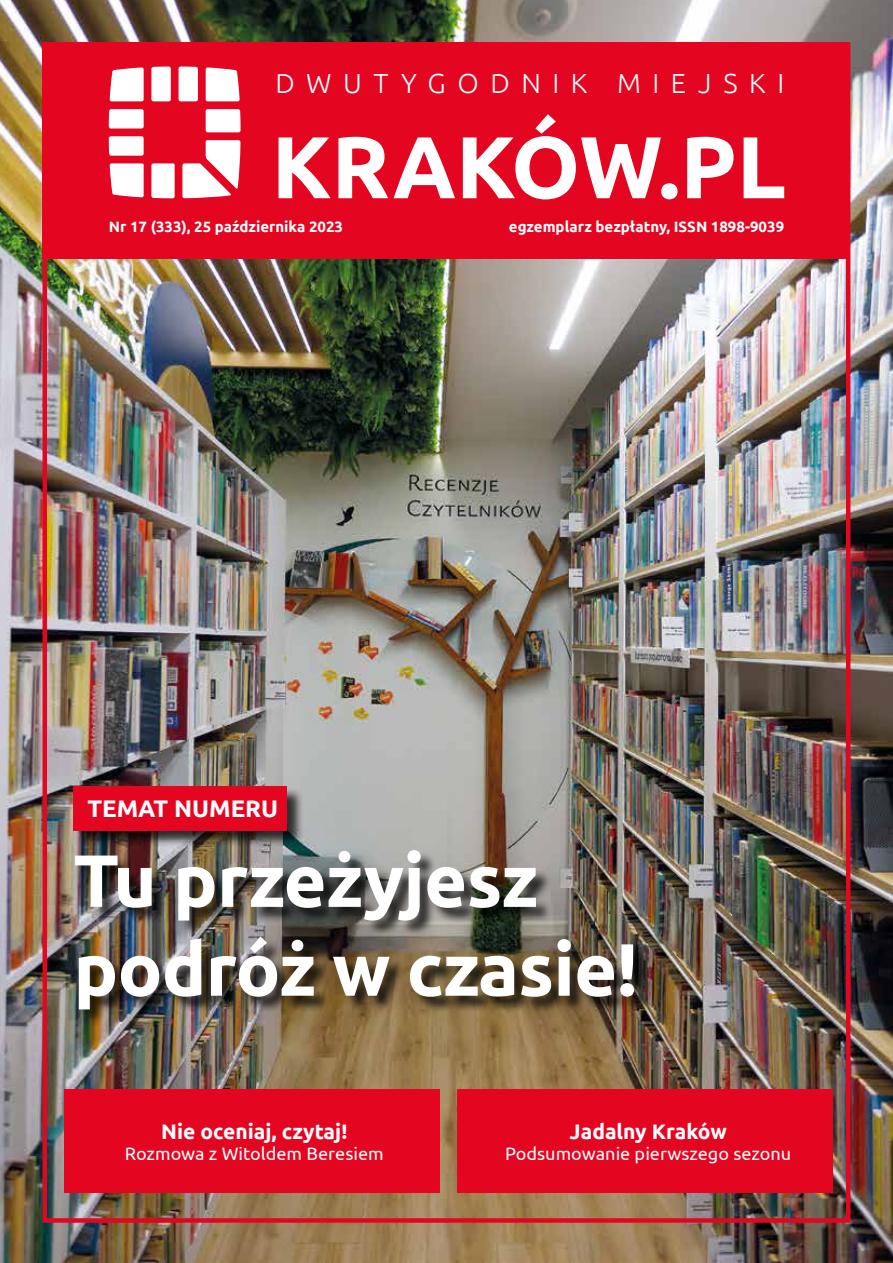
<style>
.page{position:relative;width:893px;height:1263px;background:#fff}
.page>*{position:absolute;margin:0;border:0;box-sizing:border-box;transform-origin:0 0}
.t1{font:700 74.1px/88.8px "Ubuntu";letter-spacing:-.01em;color:#fff}
.t2{font:300 27.6px "Ubuntu";letter-spacing:.42em;color:#fff}
.t3{font:700 24px "Ubuntu";color:#fff}
.t4{font:700 21px "Ubuntu";color:#fff}
.t5{font:18px "Ubuntu";color:#fff}
.t6{font:700 15px "Ubuntu";color:#fff}
</style>
<div class="page">
<img style="left:0;top:0;width:893px;height:1263px">
<div style="left:457px;top:1090px;width:376px;height:103px;background:#e40521"></div>
<div style="left:64px;top:1090px;width:376px;height:103px;background:#e40521"></div>
<div style="left:43px;top:43px;width:807px;height:216px;background:#e40521"></div>
<svg style="left:206px;top:67px;width:34px;height:34px"></svg>
<svg style="left:110px;top:163px;width:34px;height:34px"></svg>
<svg style="left:179px;top:66px;width:19px;height:35px"></svg>
<svg style="left:151px;top:163px;width:24px;height:35px"></svg>
<svg style="left:151px;top:66px;width:20px;height:35px"></svg>
<svg style="left:109px;top:136px;width:35px;height:20px"></svg>
<svg style="left:109px;top:109px;width:35px;height:20px"></svg>
<svg style="left:110px;top:67px;width:34px;height:34px"></svg>
<svg style="left:206px;top:109px;width:35px;height:23px"></svg>
<svg style="left:182px;top:140px;width:59px;height:58px"></svg>
<svg style="left:279px;top:114px;width:505px;height:85px"></svg>
<div style="left:74px;top:787px;width:577px;height:239px;background:#000;opacity:.75"></div>
<div style="left:74px;top:787px;width:213px;height:44px;background:#e40521"></div>
<h2 class="t2" style="left:275px;top:67px;width:510px">DWUTYGODNIK MIEJSKI</h2>
<p class="t6" style="left:109px;top:217px;width:236px">Nr 17 (333), 25 października 2023</p>
<p class="t6" style="left:509px;top:217px;width:277px">egzemplarz bezpłatny, ISSN 1898-9039</p>
<h3 class="t3" style="left:87px;top:794px;width:192px">TEMAT NUMERU</h3>
<h1 class="t1" style="left:74px;top:835px;width:566px">Tu przeżyjesz podróż w czasie!</h1>
<h3 class="t4" style="left:161px;top:1118px;width:188px">Nie oceniaj, czytaj!</h3>
<p class="t5" style="left:125px;top:1143px;width:260px">Rozmowa z Witoldem Beresiem</p>
<h3 class="t4" style="left:570px;top:1118px;width:159px">Jadalny Kraków</h3>
<p class="t5" style="left:505px;top:1143px;width:288px">Podsumowanie pierwszego sezonu</p>
</div>
